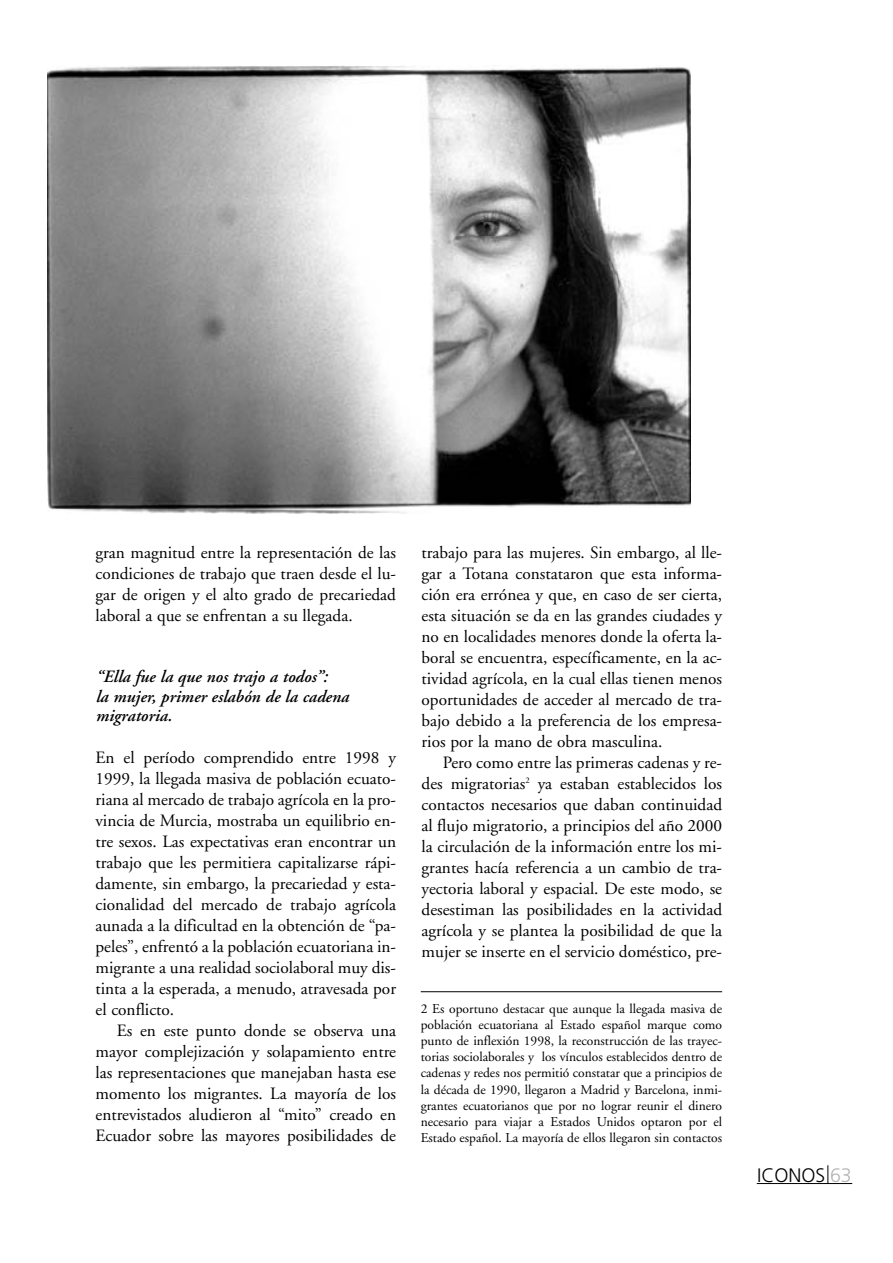
<style>
.page{position:relative;width:893px;height:1263px;background:#fff}
.page>*{position:absolute;margin:0;border:0;box-sizing:border-box;transform-origin:0 0}
.t1{font:300 19.5px "Frutiger";color:#000}
.t2{font:17.25px/21px "Adobe Garamond";color:#000;text-align:justify}
.t3{font:italic 600 17.25px/19.5px "Adobe Garamond";color:#000}
.t4{font:13.5px/16.2px "Adobe Garamond";color:#000;text-align:justify}
.s1{color:#b3b3b3}
</style>
<div class="page">
<hr style="left:756px;top:1183px;width:96px;height:1px;background:#000">
<svg style="left:827px;top:1165px;width:1px;height:18px"></svg>
<img style="left:48px;top:66px;width:642px;height:448px">
<hr style="left:421px;top:991px;width:301px;height:1px;background:#000">
<p class="t2" style="left:95px;top:543px;width:302px">gran magnitud entre la representación de las condiciones de trabajo que traen desde el lu&shy;gar de origen y el alto grado de precariedad laboral a que se enfrentan a su llegada.</p>
<p class="t3" style="left:95px;top:669px;width:254px">“Ella fue la que nos trajo a todos”:<br>la mujer, primer eslabón de la cadena migratoria.</p>
<p class="t2" style="left:95px;top:749px;width:302px">En el período comprendido entre 1998 y 1999, la llegada masiva de población ecuato&shy;riana al mercado de trabajo agrícola en la pro&shy;vincia de Murcia, mostraba un equilibrio en&shy;tre sexos. Las expectativas eran encontrar un trabajo que les permitiera capitalizarse rápi&shy;damente, sin embargo, la precariedad y esta&shy;cionalidad del mercado de trabajo agrícola aunada a la dificultad en la obtención de “pa&shy;peles”, enfrentó a la población ecuatoriana in&shy;migrante a una realidad sociolaboral muy dis&shy;tinta a la esperada, a menudo, atravesada por el conflicto.</p>
<p class="t2" style="left:95px;top:1022px;width:302px;text-indent:21px">Es en este punto donde se observa una mayor complejización y solapamiento entre las representaciones que manejaban hasta ese momento los migrantes. La mayoría de los entrevistados aludieron al “mito” creado en Ecuador sobre las mayores posibilidades de</p>
<p class="t2" style="left:421px;top:543px;width:302px">trabajo para las mujeres. Sin embargo, al lle&shy;gar a Totana constataron que esta informa&shy;ción era errónea y que, en caso de ser cierta, esta situación se da en las grandes ciudades y no en localidades menores donde la oferta la&shy;boral se encuentra, específicamente, en la ac&shy;tividad agrícola, en la cual ellas tienen menos oportunidades de acceder al mercado de tra&shy;bajo debido a la preferencia de los empresa&shy;rios por la mano de obra masculina.</p>
<p class="t2" style="left:421px;top:753px;width:302px;text-indent:21px">Pero como entre las primeras cadenas y re&shy;des migratorias<sup>2</sup> ya estaban establecidos los contactos necesarios que daban continuidad al flujo migratorio, a principios del año 2000 la circulación de la información entre los mi&shy;grantes hacía referencia a un cambio de tra&shy;yectoria laboral y espacial. De este modo, se desestiman las posibilidades en la actividad agrícola y se plantea la posibilidad de que la mujer se inserte en el servicio doméstico, pre-</p>
<p class="t4" style="left:421px;top:1001px;width:303px">2 Es oportuno destacar que aunque la llegada masiva de población ecuatoriana al Estado español marque como punto de inflexión 1998, la reconstrucción de las trayec&shy;torias sociolaborales y los vínculos establecidos dentro de cadenas y redes nos permitió constatar que a principios de la década de 1990, llegaron a Madrid y Barcelona, inmi&shy;grantes ecuatorianos que por no lograr reunir el dinero necesario para viajar a Estados Unidos optaron por el Estado español. La mayoría de ellos llegaron sin contactos</p>
<p class="t1" style="left:757px;top:1167px;width:96px">ICONOS <span class="s1">63</span></p>
</div>
